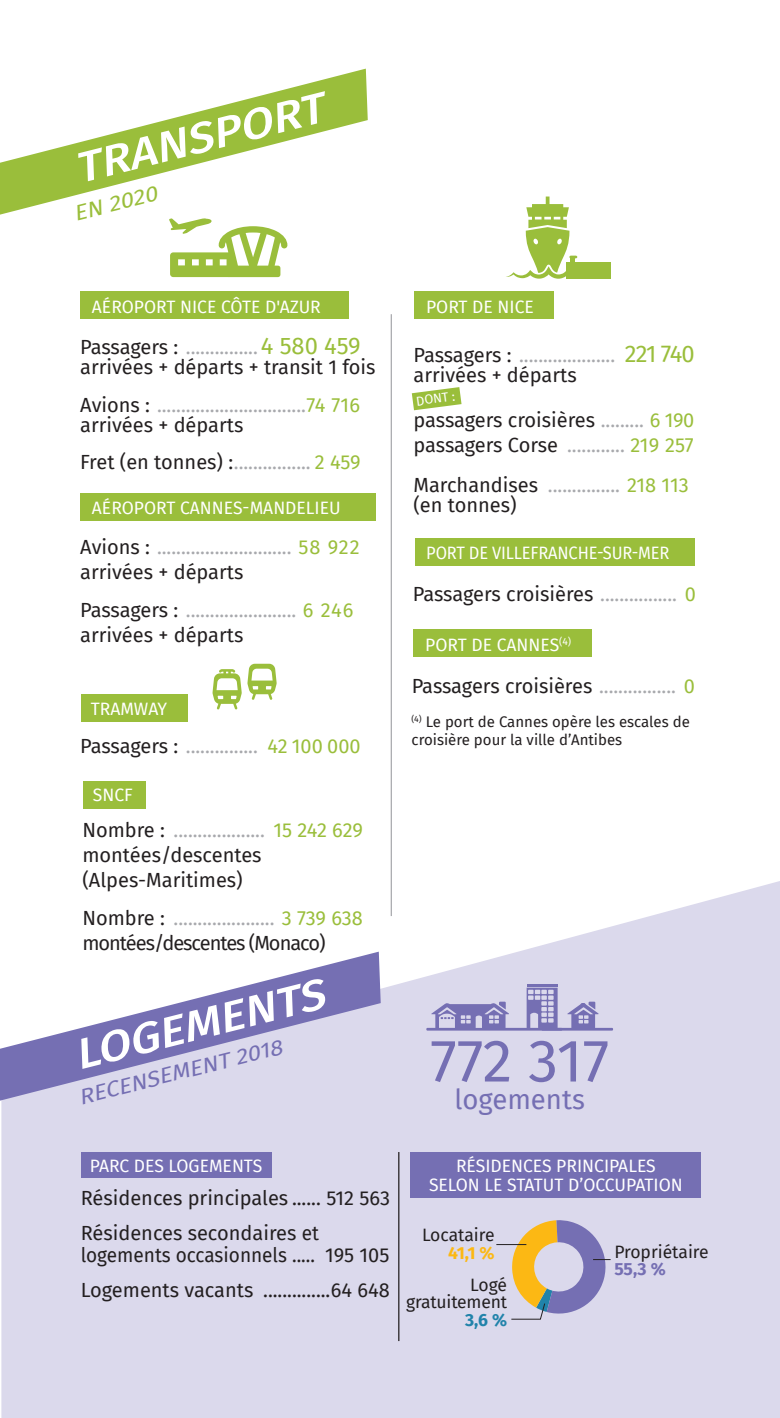
<style>
.page{position:relative;width:780px;height:1418px;background:#fff}
.page>*{position:absolute;margin:0;border:0;box-sizing:border-box;transform-origin:0 0}
.t1{font:60px "Fira Sans";letter-spacing:-.01em;color:#756fb3}
.t2{font:italic 500 42.5px "Fira Sans";color:#fff;scale:1.12 1}
.t3{font:27.5px "Fira Sans";color:#756fb3}
.t4{font:italic 21.25px "Fira Sans";color:#756fb3;scale:1.12 1}
.t5{font:italic 21.25px "Fira Sans";color:#9abe3b;scale:1.12 1}
.t6{font:20px/25px "Fira Sans";color:#231f20}
.t7{font:20px/20px "Fira Sans";color:#a8a9ad}
.t8{font:20px/35px "Fira Sans";color:#231f20;scale:.95 1}
.t9{font:20px/25px "Fira Sans";letter-spacing:-.05em;color:#231f20}
.t10{font:17.5px "Fira Sans";color:#fff}
.t11{font:17.5px/17.5px "Fira Sans";letter-spacing:-.01em;color:#231f20;text-align:right}
.t12{font:17.5px "Fira Sans";color:#fff;scale:.94 1}
.t13{font:700 17.5px "Fira Sans";color:#756fb3}
.t14{font:700 17.5px "Fira Sans";color:#fcb814}
.t15{font:700 17.5px "Fira Sans";color:#2183aa}
.t16{font:15px/17.5px "Fira Sans";color:#231f20}
.t17{font:12.75px "Fira Sans";color:#fff}
.s1{color:#a8a9ad}
.s2{font-size:23.75px;color:#9abe3b}
.s3{color:#231f20}
.s4{color:#9abe3b}
</style>
<div class="page">
<svg style="left:1px;top:881px;width:779px;height:536px;background:#e0deee"></svg>
<svg style="left:0;top:69px;width:368px;height:146px"></svg>
<svg style="left:0;top:951px;width:380px;height:149px"></svg>
<svg style="left:169px;top:218px;width:118px;height:59px"></svg>
<div style="left:566px;top:262px;width:44px;height:17px;background:#9abe3b"></div>
<svg style="left:506px;top:196px;width:72px;height:83px"></svg>
<div style="left:80px;top:292px;width:269px;height:27px;background:#9abe3b"></div>
<div style="left:414px;top:292px;width:139px;height:27px;background:#9abe3b"></div>
<div style="left:415px;top:538px;width:279px;height:27px;background:#9abe3b"></div>
<div style="left:80px;top:493px;width:296px;height:27px;background:#9abe3b"></div>
<div style="left:81px;top:694px;width:107px;height:28px;background:#9abe3b"></div>
<div style="left:414px;top:629px;width:178px;height:28px;background:#9abe3b"></div>
<svg style="left:412px;top:387px;width:49px;height:23px"></svg>
<hr style="left:390px;top:314px;width:2px;height:602px;background:#a8a9ad">
<hr style="left:398px;top:1151px;width:1px;height:189px;background:#231f20">
<hr style="left:526px;top:984px;width:31px;height:2px;background:#756fb3">
<svg style="left:426px;top:987px;width:187px;height:43px;background:#b7b3d7"></svg>
<div style="left:81px;top:1151px;width:190px;height:26px;background:#756fb3"></div>
<div style="left:410px;top:1151px;width:291px;height:46px;background:#756fb3"></div>
<hr style="left:496px;top:1244px;width:30px;height:1px;background:#231f20">
<svg style="left:510px;top:1219px;width:100px;height:100px;background:#c1b3ae"></svg>
<div style="left:83px;top:780px;width:62px;height:28px;background:#9abe3b"></div>
<svg style="left:212px;top:663px;width:64px;height:46px"></svg>
<h2 class="t2" style="left:67px;top:136px;width:229px;rotate:-14deg">TRANSPORT</h2>
<p class="t5" style="left:70px;top:198px;width:78px;rotate:-14deg">EN 2020</p>
<p class="t10" style="left:92px;top:293px;width:230px">AÉROPORT NICE CÔTE D'AZUR</p>
<p class="t10" style="left:426px;top:293px;width:109px">PORT DE NICE</p>
<p class="t6" style="left:80px;top:337px;width:297px;line-height:20px">Passagers : <span class="s1">...............</span><span class="s2">4 580 459 </span>arrivées + départs + transit 1 fois</p>
<p class="t7" style="left:80px;top:394px;width:281px"><span class="s3">Avions :</span> ...............................<span class="s4">74 716 </span><span class="s3">arrivées + départs</span></p>
<p class="t7" style="left:80px;top:452px;width:282px"><span class="s3">Fret (en tonnes) :</span>................ <span class="s4">2 459</span></p>
<p class="t10" style="left:92px;top:495px;width:250px">AÉROPORT CANNES-MANDELIEU</p>
<p class="t7" style="left:80px;top:534px;width:281px;line-height:25px"><span class="s3">Avions :</span> ............................ <span class="s4">58 922 </span><span class="s3">arrivées + départs</span></p>
<p class="t6" style="left:80px;top:597px;width:275px">Passagers : <span class="s1">.......................</span> <span class="s4">6 246 </span>arrivées + départs</p>
<p class="t10" style="left:91px;top:695px;width:78px">TRAMWAY</p>
<p class="t7" style="left:80px;top:736px;width:282px"><span class="s3">Passagers :</span> ............... <span class="s4">42 100 000</span></p>
<p class="t10" style="left:93px;top:781px;width:41px">SNCF</p>
<p class="t6" style="left:82px;top:817px;width:282px">Nombre : <span class="s1">...................</span> <span class="s4">15 242 629 </span>montées/descentes (Alpes-Maritimes)</p>
<p class="t9" style="left:82px;top:904px;width:282px">Nombre : <span class="s1">.....................</span> <span class="s4">3 739 638 </span>montées/descentes (Monaco)</p>
<h2 class="t2" style="left:67px;top:1022px;width:230px;rotate:-14deg">LOGEMENTS</h2>
<p class="t4" style="left:75px;top:1081px;width:188px;rotate:-14deg">RECENSEMENT 2018</p>
<p class="t6" style="left:413px;top:344px;width:283px;line-height:20px">Passagers : <span class="s1">....................</span> <span class="s2">221 740 </span>arrivées + départs</p>
<p class="t6" style="left:413px;top:407px;width:282px">passagers croisières <span class="s1">.........</span> <span class="s4">6 190 </span>passagers Corse <span class="s1">............</span> <span class="s4">219 257</span></p>
<p class="t6" style="left:413px;top:474px;width:277px;line-height:20px">Marchandises <span class="s1">...............</span> <span class="s4">218 113 </span>(en tonnes)</p>
<p class="t17" style="left:415px;top:391px;width:40px;rotate:-7deg">DONT :</p>
<p class="t12" style="left:426px;top:540px;width:260px">PORT DE VILLEFRANCHE-SUR-MER</p>
<p class="t6" style="left:413px;top:581px;width:285px">Passagers croisières <span class="s1">................</span> <span class="s4">0</span></p>
<p class="t10" style="left:425px;top:631px;width:147px">PORT DE CANNES<sup>(4)</sup></p>
<p class="t6" style="left:412px;top:672px;width:284px">Passagers croisières <span class="s1">................</span> <span class="s4">0</span></p>
<p class="t16" style="left:411px;top:712px;width:280px"><sup>(4)</sup> Le port de Cannes opère les escales de croisière pour la ville d’Antibes</p>
<h1 class="t1" style="left:430px;top:1015px;width:181px">772 317</h1>
<h3 class="t3" style="left:454px;top:1078px;width:132px">logements</h3>
<p class="t10" style="left:90px;top:1152px;width:174px">PARC DES LOGEMENTS</p>
<p class="t10" style="left:456px;top:1152px;width:201px">RÉSIDENCES PRINCIPALES</p>
<p class="t6" style="left:81px;top:1179px;width:311px;line-height:35px">Résidences principales ...... 512 563<br>Résidences secondaires et</p>
<p class="t8" style="left:81px;top:1237px;width:327px">logements occasionnels ..... 195 105<br>Logements vacants ..............64 648</p>
<p class="t10" style="left:429px;top:1171px;width:255px">SELON LE STATUT D’OCCUPATION</p>
<p class="t11" style="left:422px;top:1225px;width:74px">Locataire</p>
<p class="t14" style="left:448px;top:1237px;width:48px">41,1 %</p>
<p class="t11" style="left:406px;top:1275px;width:102px">Logé gratuitement</p>
<p class="t15" style="left:465px;top:1304px;width:44px">3,6 %</p>
<p class="t11" style="left:614px;top:1242px;width:96px">Propriétaire</p>
<p class="t13" style="left:614px;top:1254px;width:53px">55,3 %</p>
</div>
